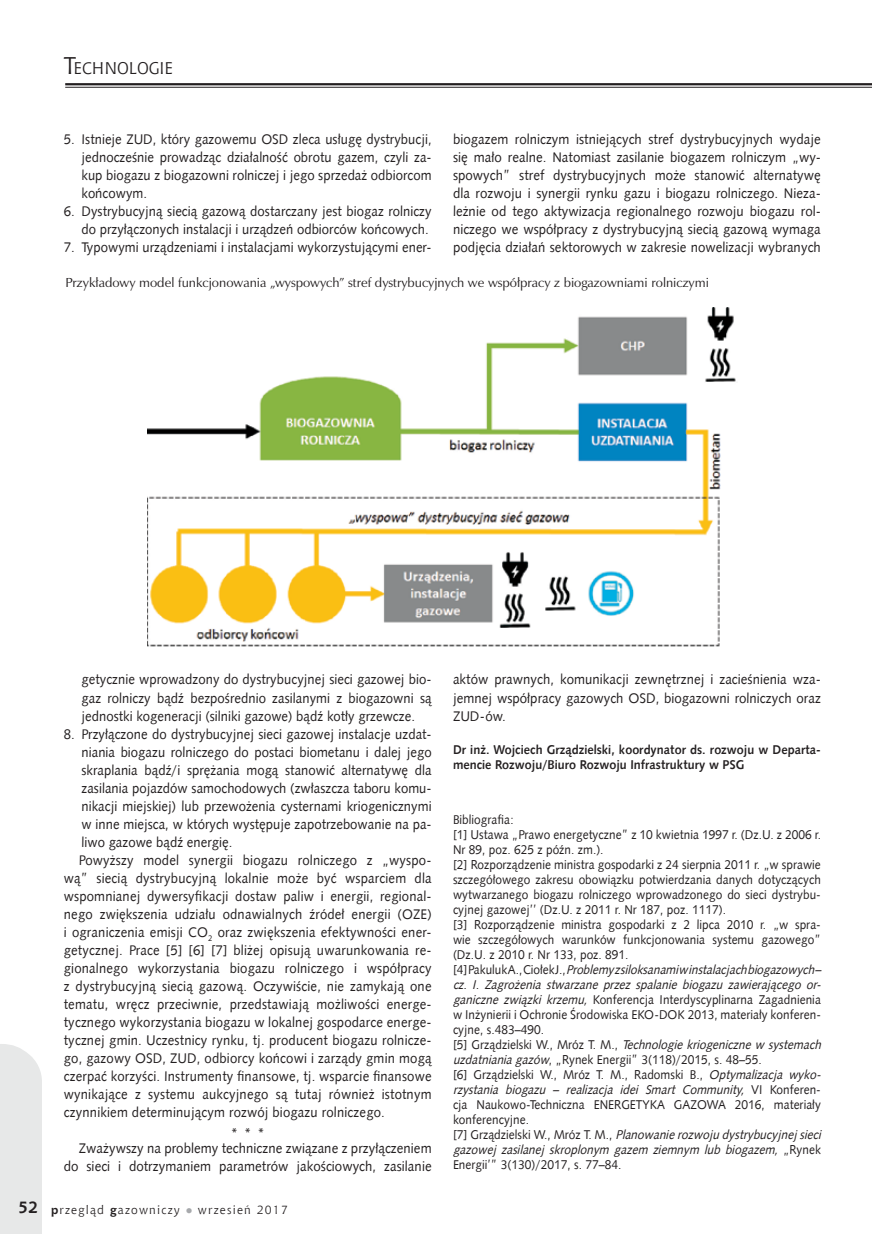
<style>
.page{position:relative;width:872px;height:1234px;background:#fff}
.page>*{position:absolute;margin:0;border:0;box-sizing:border-box;transform-origin:0 0}
.t1{font:16.8px "Chianti EU";color:#231f20}
.t2{font:13.95px/18px "Humanst 531 EU";color:#231f20;text-align:justify;scale:.95 1}
.t3{font:13.95px/18px "Humanst 531 EU";color:#231f20;text-align:justify;scale:.96 1}
.t4{font:13.5px "Zapf Humnst PL";color:#231f20}
.t5{font:12.75px/15px "Humanst 531 EU";color:#231f20;scale:.94 1}
.t6{font:700 12.75px/15px "Humanst 531 EU";color:#231f20;scale:.94 1}
.t7{font:12px "Chianti EU";letter-spacing:.1em;color:#231f20}
.s1{font-size:24px}
.s2{font-weight:700;font-size:16.5px}
.s3{font-weight:700}
.s4{color:#a7a9ac}
.s5{font-style:italic}
</style>
<div class="page">
<div style="left:0;top:1044px;width:42px;height:189px;background:#e7e8e8"></div>
<hr style="left:65px;top:83px;width:807px;height:2px;background:#231f20">
<hr style="left:65px;top:87px;width:807px;height:1px;background:#231f20">
<img style="left:148px;top:307px;width:588px;height:340px">
<p class="t1" style="left:64px;top:57px;width:111px"><span class="s1">T</span>ECHNOLOGIE</p>
<p class="t2" style="left:81px;top:130px;width:370px;text-indent:-18px">5. Istnieje ZUD, który gazowemu OSD zleca usługę dystrybucji, jednocześnie prowadząc działalność obrotu gazem, czyli za&shy;kup biogazu z biogazowni rolniczej i jego sprzedaż odbiorcom końcowym.</p>
<p class="t2" style="left:64px;top:202px;width:389px;text-align:right">6. Dystrybucyjną siecią gazową dostarczany jest biogaz rolniczy do przyłączonych instalacji i urządzeń odbiorców końcowych.</p>
<p class="t2" style="left:64px;top:238px;width:389px">7. Typowymi urządzeniami i instalacjami wykorzystującymi ener-</p>
<p class="t3" style="left:453px;top:130px;width:385px">biogazem rolniczym istniejących stref dystrybucyjnych wydaje się mało realne. Natomiast zasilanie biogazem rolniczym „wy&shy;spowych” stref dystrybucyjnych może stanowić alternatywę dla rozwoju i synergii rynku gazu i biogazu rolniczego. Nieza&shy;leżnie od tego aktywizacja regionalnego rozwoju biogazu rol&shy;niczego we współpracy z dystrybucyjną siecią gazową wymaga podjęcia działań sektorowych w zakresie nowelizacji wybranych</p>
<p class="t4" style="left:65px;top:275px;width:645px">Przykładowy model funkcjonowania „wyspowych” stref dystrybucyjnych we współpracy z biogazowniami rolniczymi</p>
<p class="t2" style="left:81px;top:670px;width:370px">getycznie wprowadzony do dystrybucyjnej sieci gazowej bio&shy;gaz rolniczy bądź bezpośrednio zasilanymi z biogazowni są jednostki kogeneracji (silniki gazowe) bądź kotły grzewcze.</p>
<p class="t2" style="left:64px;top:724px;width:389px">8. Przyłączone do dystrybucyjnej sieci gazowej instalacje uzdat-</p>
<p class="t2" style="left:81px;top:742px;width:370px">niania biogazu rolniczego do postaci biometanu i dalej jego</p>
<p class="t2" style="left:81px;top:760px;width:370px">skraplania bądź/i sprężania mogą stanowić alternatywę dla</p>
<p class="t2" style="left:81px;top:778px;width:370px">zasilania pojazdów samochodowych (zwłaszcza taboru komu-</p>
<p class="t2" style="left:81px;top:796px;width:370px">nikacji miejskiej) lub przewożenia cysternami kriogenicznymi</p>
<p class="t2" style="left:81px;top:814px;width:370px">w inne miejsca, w których występuje zapotrzebowanie na pa-</p>
<p class="t2" style="left:81px;top:832px;width:160px">liwo gazowe bądź energię.</p>
<p class="t2" style="left:79px;top:850px;width:373px">Powyższy model synergii biogazu rolniczego z „wyspo-</p>
<p class="t2" style="left:64px;top:868px;width:389px">wą” siecią dystrybucyjną lokalnie może być wsparciem dla</p>
<p class="t2" style="left:64px;top:886px;width:389px">wspomnianej dywersyfikacji dostaw paliw i energii, regional-</p>
<p class="t2" style="left:64px;top:904px;width:389px">nego zwiększenia udziału odnawialnych źródeł energii (OZE)</p>
<p class="t2" style="left:64px;top:922px;width:389px">i ograniczenia emisji CO<sub>2</sub> oraz zwiększenia efektywności ener-</p>
<p class="t2" style="left:64px;top:940px;width:389px">getycznej. Prace [5] [6] [7] bliżej opisują uwarunkowania re-</p>
<p class="t2" style="left:64px;top:958px;width:389px">gionalnego wykorzystania biogazu rolniczego i współpracy</p>
<p class="t2" style="left:64px;top:976px;width:389px">z dystrybucyjną siecią gazową. Oczywiście, nie zamykają one</p>
<p class="t2" style="left:64px;top:994px;width:389px">tematu, wręcz przeciwnie, przedstawiają możliwości energe-</p>
<p class="t2" style="left:64px;top:1012px;width:389px">tycznego wykorzystania biogazu w lokalnej gospodarce energe-</p>
<p class="t2" style="left:64px;top:1030px;width:389px">tycznej gmin. Uczestnicy rynku, tj. producent biogazu rolnicze-</p>
<p class="t2" style="left:64px;top:1048px;width:389px">go, gazowy OSD, ZUD, odbiorcy końcowi i zarządy gmin mogą</p>
<p class="t2" style="left:64px;top:1066px;width:389px">czerpać korzyści. Instrumenty finansowe, tj. wsparcie finansowe</p>
<p class="t2" style="left:64px;top:1084px;width:389px">wynikające z systemu aukcyjnego są tutaj również istotnym</p>
<p class="t2" style="left:64px;top:1102px;width:339px">czynnikiem determinującym rozwój biogazu rolniczego.</p>
<p class="t2" style="left:79px;top:1125px;width:373px;line-height:15px;text-indent:152px">***<br>Zważywszy na problemy techniczne związane z przyłączeniem</p>
<p class="t3" style="left:64px;top:1156px;width:385px">do sieci i dotrzymaniem parametrów jakościowych, zasilanie</p>
<p class="t7" style="left:18px;top:1201px;width:271px"><span class="s2">52</span> <span class="s3">p</span>rzegląd <span class="s3">g</span>azowniczy <span class="s4">●</span> wrzesień 2017</p>
<p class="t3" style="left:453px;top:670px;width:385px">aktów prawnych, komunikacji zewnętrznej i zacieśnienia wza&shy;jemnej współpracy gazowych OSD, biogazowni rolniczych oraz ZUD-ów.</p>
<p class="t6" style="left:453px;top:741px;width:393px">Dr inż. Wojciech Grządzielski, koordynator ds. rozwoju w Departa&shy;mencie Rozwoju/Biuro Rozwoju Infrastruktury w PSG</p>
<p class="t5" style="left:453px;top:812px;width:396px">Bibliografia:<br>[1] Ustawa „Prawo energetyczne” z 10 kwietnia 1997 r. (Dz.U. z 2006 r.<br>Nr 89, poz. 625 z późn. zm.).<br>[2] Rozporządzenie ministra gospodarki z 24 sierpnia 2011 r. „w sprawie szczegółowego zakresu obowiązku potwierdzania danych dotyczących wytwarzanego biogazu rolniczego wprowadzonego do sieci dystrybu&shy;cyjnej gazowej’’ (Dz.U. z 2011 r. Nr 187, poz. 1117).<br>[3] Rozporządzenie ministra gospodarki z 2 lipca 2010 r. „w spra&shy;wie szczegółowych warunków funkcjonowania systemu gazowego” (Dz.U. z 2010 r. Nr 133, poz. 891.<br>[ 4 ] P a k u l u k A . , C i o ł e k J . , <span class="s5">Problemyzsiloksanamiw instalacjach biogazowych – cz. I. Zagrożenia stwarzane przez spalanie biogazu zawierającego or&shy;ganiczne związki krzemu,</span> Konferencja Interdyscyplinarna Zagadnienia w Inżynierii i Ochronie Środowiska EKO-DOK 2013, materiały konferen&shy;cyjne, s.483–490.<br>[ 5 ] G r z ąd z i e l s k i W. , M r ó z T. M . , <span class="s5">Technologiekriogenicznew systemach uzdatnianiagazów</span>, „Rynek Energii” 3(118)/2015, s. 48–55.<br>[6] Grządzielski W., Mróz T. M., Radomski B., <span class="s5">Optymalizacja wyko&shy;rzystania biogazu – realizacja idei Smart Community,</span> V I K o n f e r e n - cja Naukowo-Techniczna ENERGETYKA GAZOWA 2016, materiały konferencyjne.<br>[ 7 ] G r z ą d z i e l s k i W. , M r ó z T. M . , <span class="s5">Planowanierozwoju dystrybucyjnejsieci gazowej zasilanej skroplonym gazem ziemnym lub biogazem,</span> „ R y n e k Energii’” 3(130)/2017, s. 77–84.</p>
</div>
